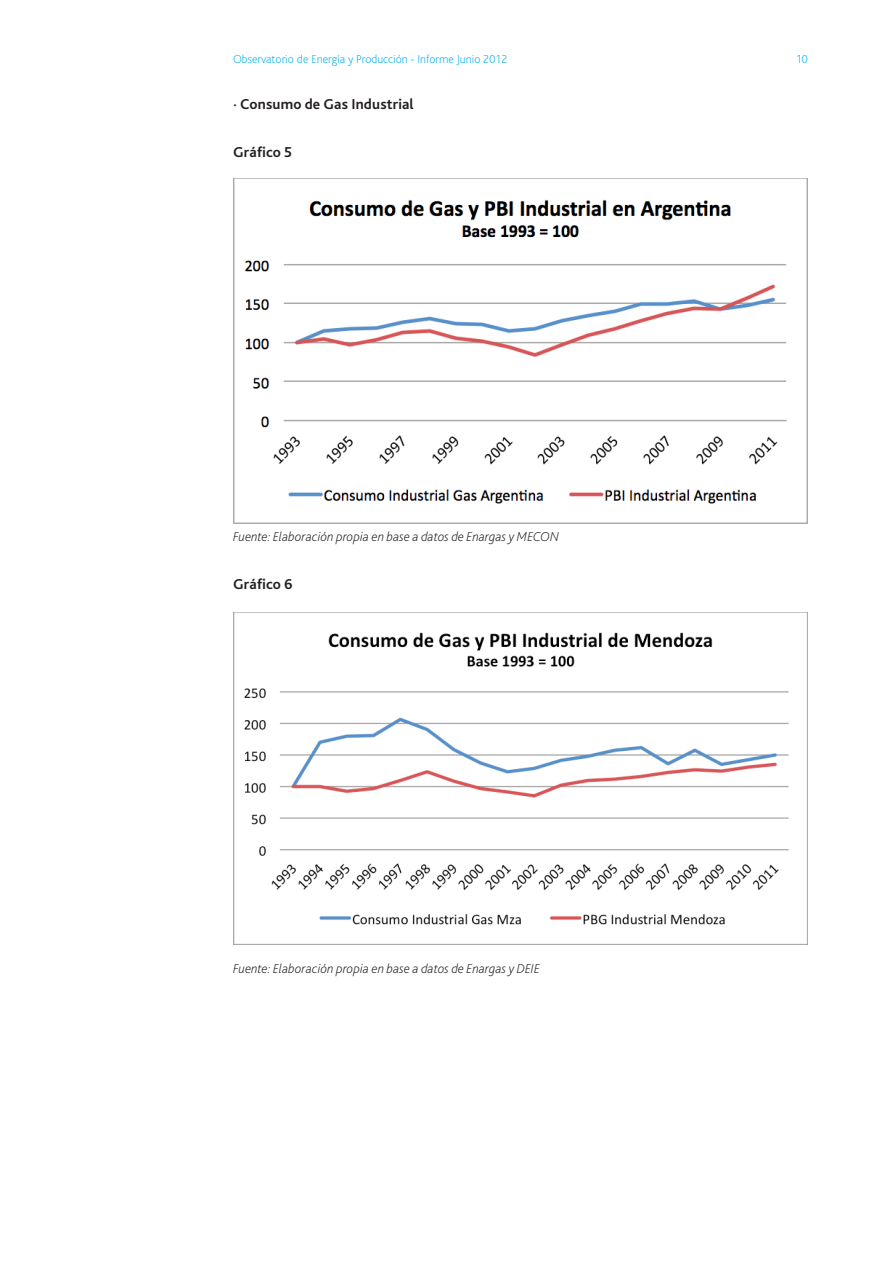
<style>
.page{position:relative;width:893px;height:1263px;background:#fff}
.page>*{position:absolute;margin:0;border:0;box-sizing:border-box;transform-origin:0 0}
.t1{font:700 15px "Bliss Pro";letter-spacing:.01em;color:#231f20}
.t2{font:italic 200 13.5px "Bliss Pro";letter-spacing:.005em;color:#231f20}
.t3{font:200 12px "Bliss Pro";color:#00aeef}
</style>
<div class="page">
<img style="left:233px;top:179px;width:575px;height:344px">
<img style="left:233px;top:613px;width:575px;height:332px">
<p class="t3" style="left:233px;top:51px;width:276px">Observatorio de Energía y Producción - Informe Junio 2012</p>
<p class="t3" style="left:797px;top:51px;width:13px">10</p>
<p class="t1" style="left:233px;top:95px;width:182px">· Consumo de Gas Industrial</p>
<p class="t1" style="left:233px;top:143px;width:61px">Gráfico 5</p>
<p class="t2" style="left:233px;top:528px;width:327px">Fuente: Elaboración propia en base a datos de Enargas y MECON</p>
<p class="t1" style="left:233px;top:575px;width:61px">Gráfico 6</p>
<p class="t2" style="left:233px;top:960px;width:309px">Fuente: Elaboración propia en base a datos de Enargas y DEIE</p>
</div>
